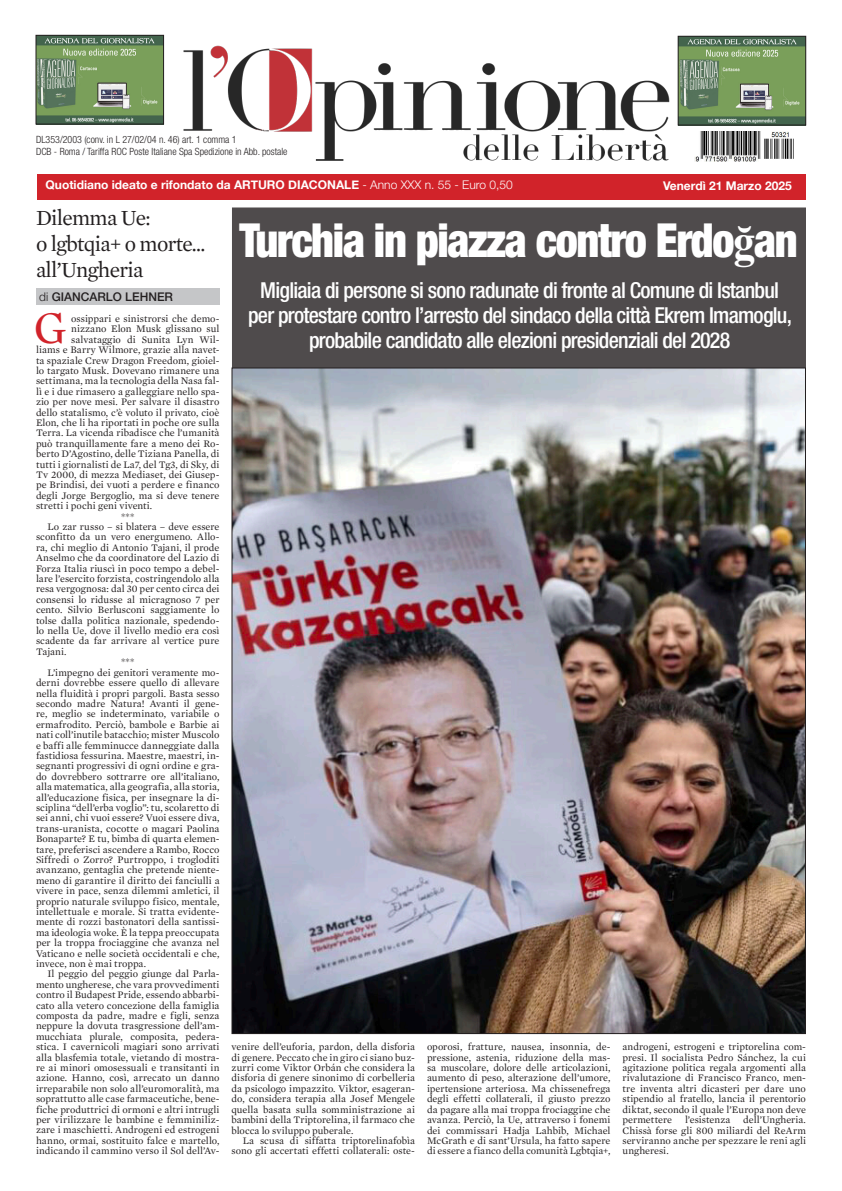
<style>
.page{position:relative;width:842px;height:1191px;background:#fff}
.page>*{position:absolute;margin:0;border:0;box-sizing:border-box;transform-origin:0 0}
.t1{font:900 condensed 47px "Helvetica Neue LT Std";letter-spacing:-.03em;color:#fff;scale:.94 1}
.t2{font:46.2px "Mercury Text G1";color:#d1232a}
.t3{font:500 condensed 22px/25px "Helvetica Neue LT Std";letter-spacing:-.035em;color:#fff;text-align:center}
.t4{font:22px/26px "Mercury Text G1";letter-spacing:-.03em;color:#231f20}
.t5{font:700 12px "Helvetica Neue";color:#fff}
.t6{font:500 12px "Helvetica Neue";color:#231f20}
.t7{font:10.2px/10.4px "Mercury Text G1";color:#231f20;text-align:justify}
.t8{font:300 condensed 10px "Helvetica Neue LT Std";color:#231f20}
.s1{font-weight:300}
.s2{font-family:"Times New Roman";font-weight:700;font-stretch:normal}
</style>
<div class="page">
<img style="left:38px;top:37px;width:124px;height:85px">
<div style="left:36px;top:35px;width:128px;height:89px;border:1px solid #231f20"></div>
<img style="left:183px;top:45px;width:487px;height:116px">
<div style="left:36px;top:174px;width:769px;height:25px;background:#d1232a"></div>
<div style="left:36px;top:289px;width:183px;height:16px;background:#c5c6c8"></div>
<img style="left:694px;top:132px;width:100px;height:30px">
<img style="left:680px;top:38px;width:124px;height:85px">
<div style="left:678px;top:36px;width:128px;height:89px;border:1px solid #231f20"></div>
<img style="left:233px;top:369px;width:571px;height:663px">
<div style="left:232px;top:208px;width:573px;height:159px;background:#4f4b4c"></div>
<div style="left:232px;top:207px;width:574px;height:160px;border:1px solid #231f20"></div>
<p class="t8" style="left:36px;top:134px;width:202px">DL353/2003 (conv. in L 27/02/04 n. 46) art. 1 comma 1</p>
<p class="t8" style="left:36px;top:146px;width:253px">DCB - Roma / Tariffa ROC Poste Italiane Spa Spedizione in Abb. postale</p>
<p class="t5" style="left:46px;top:177px;width:469px">Quotidiano ideato e rifondato da ARTURO DIACONALE <span class="s1">- Anno XXX n. 55 - Euro 0,50</span></p>
<p class="t5" style="left:663px;top:178px;width:130px">Venerdì 21 Marzo 2025</p>
<p class="t4" style="left:36px;top:205px;width:116px">Dilemma Ue:</p>
<p class="t4" style="left:36px;top:231px;width:171px">o lgbtqia+ o morte... all’Ungheria</p>
<p class="t6" style="left:39px;top:290px;width:135px"><span class="s1">di</span> GIANCARLO LEHNER</p>
<p class="t3" style="left:260px;top:277px;width:520px">Migliaia di persone si sono radunate di fronte al Comune di Istanbul</p>
<p class="t3" style="left:248px;top:302px;width:545px">per protestare contro l’arresto del sindaco della città Ekrem Imamoglu, probabile candidato alle elezioni presidenziali del 2028</p>
<p class="t1" style="left:240px;top:211px;width:595px">Turchia in piazza contro Erdo<span class="s2">ğ</span>an</p>
<p class="t2" style="left:34px;top:300px;width:34px">G</p>
<p class="t7" style="left:71px;top:313px;width:150px">ossippari e sinistrorsi che demo-</p>
<p class="t7" style="left:71px;top:324px;width:150px">nizzano Elon Musk glissano sul</p>
<p class="t7" style="left:71px;top:334px;width:150px">salvataggio di Sunita Lyn Wil-</p>
<p class="t7" style="left:36px;top:345px;width:185px">liams e Barry Wilmore, grazie alla navet-</p>
<p class="t7" style="left:36px;top:355px;width:185px">ta spaziale Crew Dragon Freedom, gioiel-</p>
<p class="t7" style="left:36px;top:365px;width:185px">lo targato Musk. Dovevano rimanere una</p>
<p class="t7" style="left:36px;top:376px;width:185px">settimana, ma la tecnologia della Nasa fal-</p>
<p class="t7" style="left:36px;top:386px;width:185px">lì e i due rimasero a galleggiare nello spa-</p>
<p class="t7" style="left:36px;top:397px;width:185px">zio per nove mesi. Per salvare il disastro</p>
<p class="t7" style="left:36px;top:407px;width:185px">dello statalismo, c’è voluto il privato, cioè</p>
<p class="t7" style="left:36px;top:417px;width:185px">Elon, che li ha riportati in poche ore sulla</p>
<p class="t7" style="left:36px;top:428px;width:185px">Terra. La vicenda ribadisce che l’umanità</p>
<p class="t7" style="left:36px;top:438px;width:185px">può tranquillamente fare a meno dei Ro-</p>
<p class="t7" style="left:36px;top:449px;width:185px">berto D’Agostino, delle Tiziana Panella, di</p>
<p class="t7" style="left:36px;top:459px;width:185px">tutti i giornalisti de La7, del Tg3, di Sky, di</p>
<p class="t7" style="left:36px;top:469px;width:185px">Tv 2000, di mezza Mediaset, dei Giusep-</p>
<p class="t7" style="left:36px;top:480px;width:185px">pe Brindisi, dei vuoti a perdere e financo</p>
<p class="t7" style="left:36px;top:490px;width:185px">degli Jorge Bergoglio, ma si deve tenere</p>
<p class="t7" style="left:36px;top:501px;width:118px">stretti i pochi geni viventi.</p>
<p class="t7" style="left:121px;top:511px;width:15px">***</p>
<p class="t7" style="left:36px;top:521px;width:185px;text-indent:11px">Lo zar russo – si blatera – deve essere sconfitto da un vero energumeno. Allo&shy;ra, chi meglio di Antonio Tajani, il prode Anselmo che da coordinatore del Lazio di Forza Italia riuscì in poco tempo a debel&shy;lare l’esercito forzista, costringendolo alla resa vergognosa: dal 30 per cento circa dei consensi lo ridusse al micragnoso 7 per cento. Silvio Berlusconi saggiamente lo tolse dalla politica nazionale, spedendo&shy;lo nella Ue, dove il livello medio era così scadente da far arrivare al vertice pure Tajani.</p>
<p class="t7" style="left:121px;top:657px;width:15px">***</p>
<p class="t7" style="left:36px;top:667px;width:185px;text-indent:11px">L’impegno dei genitori veramente mo&shy;derni dovrebbe essere quello di allevare nella fluidità i propri pargoli. Basta sesso secondo madre Natura! Avanti il gene&shy;re, meglio se indeterminato, variabile o ermafrodito. Perciò, bambole e Barbie ai nati coll’inutile batacchio; mister Muscolo e baffi alle femminucce danneggiate dalla fastidiosa fessurina. Maestre, maestri, in&shy;segnanti progressivi di ogni ordine e gra&shy;do dovrebbero sottrarre ore all’italiano, alla matematica, alla geografia, alla storia, all’educazione fisica, per insegnare la di&shy;sciplina “dell’erba voglio”: tu, scolaretto di sei anni, chi vuoi essere? Vuoi essere diva, trans-uranista, cocotte o magari Paolina Bonaparte? E tu, bimba di quarta elemen&shy;tare, preferisci ascendere a Rambo, Rocco Siffredi o Zorro? Purtroppo, i trogloditi avanzano, gentaglia che pretende niente&shy;meno di garantire il diritto dei fanciulli a vivere in pace, senza dilemmi amletici, il proprio naturale sviluppo fisico, mentale, intellettuale e morale. Si tratta evidente&shy;mente di rozzi bastonatori della santissi&shy;ma ideologia woke. È la teppa preoccupata per la troppa frociaggine che avanza nel Vaticano e nelle società occidentali e che, invece, non è mai troppa.</p>
<p class="t7" style="left:36px;top:969px;width:185px;text-indent:11px">Il peggio del peggio giunge dal Parla&shy;mento ungherese, che vara provvedimenti contro il Budapest Pride, essendo abbarbi&shy;cato alla vetero concezione della famiglia composta da padre, madre e figli, senza neppure la dovuta trasgressione dell’am&shy;mucchiata plurale, composita, pedera&shy;stica. I cavernicoli magiari sono arrivati alla blasfemia totale, vietando di mostra&shy;re ai minori omosessuali e transitanti in azione. Hanno, così, arrecato un danno irreparabile non solo all’euromoralità, ma soprattutto alle case farmaceutiche, bene&shy;fiche produttrici di ormoni e altri intrugli per virilizzare le bambine e femminiliz&shy;zare i maschietti. Androgeni ed estrogeni hanno, ormai, sostituito falce e martello, indicando il cammino verso il Sol dell’Av-</p>
<p class="t7" style="left:231px;top:1041px;width:185px">venire dell’euforia, pardon, della disforia di genere. Peccato che in giro ci siano buz&shy;zurri come Viktor Orbán che considera la disforia di genere sinonimo di corbelleria da psicologo impazzito. Viktor, esageran&shy;do, considera terapia alla Josef Mengele quella basata sulla somministrazione ai bambini della Triptorelina, il farmaco che blocca lo sviluppo puberale.</p>
<p class="t7" style="left:231px;top:1135px;width:185px;text-align:right">La scusa di siffatta triptorelinafobìa sono gli accertati effetti collaterali: oste-</p>
<p class="t7" style="left:427px;top:1041px;width:185px">oporosi, fratture, nausea, insonnia, de&shy;pressione, astenia, riduzione della mas&shy;sa muscolare, dolore delle articolazioni, aumento di peso, alterazione dell’umore, ipertensione arteriosa. Ma chissenefrega degli effetti collaterali, il giusto prezzo da pagare alla mai troppa frociaggine che avanza. Perciò, la Ue, attraverso i fonemi dei commissari Hadja Lahbib, Michael McGrath e di sant’Ursula, ha fatto sapere di essere a fianco della comunità Lgbtqia+,</p>
<p class="t7" style="left:622px;top:1041px;width:185px">androgeni, estrogeni e triptorelina com&shy;presi. Il socialista Pedro Sánchez, la cui agitazione politica regala argomenti alla rivalutazione di Francisco Franco, men&shy;tre inventa altri dicasteri per dare uno stipendio al fratello, lancia il perentorio diktat, secondo il quale l’Europa non deve permettere</p>
<p class="t7" style="left:622px;top:1114px;width:185px;text-indent:121px">dell’Ungheria.<br>Chissà forse gli 800 miliardi del ReArm serviranno anche per spezzare le reni agli ungheresi.</p>
<p class="t7" style="left:685px;top:1114px;width:47px">l’esistenza</p>
</div>
